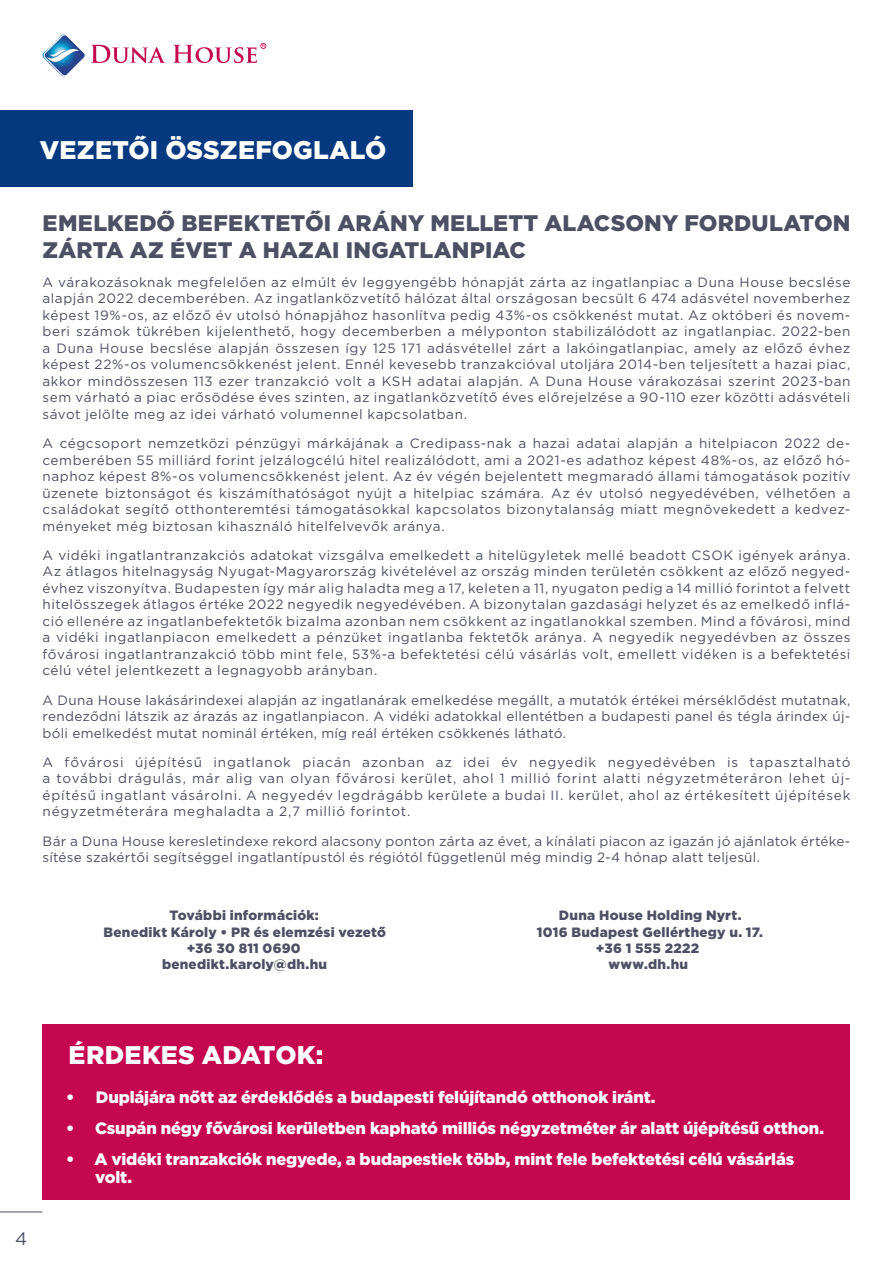
<style>
.page{position:relative;width:893px;height:1263px;background:#fff}
.page>*{position:absolute;margin:0;border:0;box-sizing:border-box;transform-origin:0 0}
.t1{font:900 25.5px "Gotham";letter-spacing:.005em;color:#fff}
.t2{font:900 22.5px/27px "Gotham";letter-spacing:.005em;color:#4d5063}
.t3{font:18px "Gotham";color:#4d5063}
.t4{font:900 16.5px/18px "Gotham";letter-spacing:-.01em;color:#fff}
.t5{font:13.5px/16.5px "Gotham";letter-spacing:.025em;color:#4d5063;text-align:justify}
.t6{font:900 13.5px "Gotham";letter-spacing:.02em;color:#4d5063}
</style>
<div class="page">
<hr style="left:0;top:1211px;width:43px;height:1px;background:#4d5063">
<svg style="left:42px;top:34px;width:123px;height:43px"></svg>
<svg style="left:173px;top:43px;width:93px;height:20px"></svg>
<div style="left:0;top:111px;width:412px;height:76px;background:#073980"></div>
<div style="left:43px;top:1024px;width:807px;height:176px;background:#c50750"></div>
<p class="t1" style="left:40px;top:132px;width:348px">VEZETŐI ÖSSZEFOGLALÓ</p>
<p class="t2" style="left:43px;top:209px;width:809px">EMELKEDŐ BEFEKTETŐI ARÁNY MELLETT ALACSONY FORDULATON<br>ZÁRTA AZ ÉVET A HAZAI INGATLANPIAC</p>
<p class="t5" style="left:43px;top:274px;width:809px">A várakozásoknak megfelelően az elmúlt év leggyengébb hónapját zárta az ingatlanpiac a Duna House becslése alapján 2022 decemberében. Az ingatlanközvetítő hálózat által országosan becsült 6 474 adásvétel novemberhez képest 19%-os, az előző év utolsó hónapjához hasonlítva pedig 43%-os csökkenést mutat. Az októberi és novem&shy;beri számok tükrében kijelenthető, hogy decemberben a mélyponton stabilizálódott az ingatlanpiac. 2022-ben a Duna House becslése alapján összesen így 125 171 adásvétellel zárt a lakóingatlanpiac, amely az előző évhez képest 22%-os volumencsökkenést jelent. Ennél kevesebb tranzakcióval utoljára 2014-ben teljesített a hazai piac, akkor mindösszesen 113 ezer tranzakció volt a KSH adatai alapján. A Duna House várakozásai szerint 2023-ban sem várható a piac erősödése éves szinten, az ingatlanközvetítő éves előrejelzése a 90-110 ezer közötti adásvételi sávot jelölte meg az idei várható volumennel kapcsolatban.</p>
<p class="t5" style="left:43px;top:435px;width:809px">A cégcsoport nemzetközi pénzügyi márkájának a Credipass-nak a hazai adatai alapján a hitelpiacon 2022 de&shy;cemberében 55 milliárd forint jelzálogcélú hitel realizálódott, ami a 2021-es adathoz képest 48%-os, az előző hó&shy;naphoz képest 8%-os volumencsökkenést jelent. Az év végén bejelentett megmaradó állami támogatások pozitív üzenete biztonságot és kiszámíthatóságot nyújt a hitelpiac számára. Az év utolsó negyedévében, vélhetően a családokat segítő otthonteremtési támogatásokkal kapcsolatos bizonytalanság miatt megnövekedett a kedvez&shy;ményeket még biztosan kihasználó hitelfelvevők aránya.</p>
<p class="t5" style="left:43px;top:547px;width:809px">A vidéki ingatlantranzakciós adatokat vizsgálva emelkedett a hitelügyletek mellé beadott CSOK igények aránya.<br>Az átlagos hitelnagyság Nyugat-Magyarország kivételével az ország minden területén csökkent az előző negyed&shy;évhez viszonyítva. Budapesten így már alig haladta meg a 17, keleten a 11, nyugaton pedig a 14 millió forintot a felvett hitelösszegek átlagos értéke 2022 negyedik negyedévében. A bizonytalan gazdasági helyzet és az emelkedő inflá&shy;ció ellenére az ingatlanbefektetők bizalma azonban nem csökkent az ingatlanokkal szemben. Mind a fővárosi, mind a vidéki ingatlanpiacon emelkedett a pénzüket ingatlanba fektetők aránya. A negyedik negyedévben az összes fővárosi ingatlantranzakció több mint fele, 53%-a befektetési célú vásárlás volt, emellett vidéken is a befektetési célú vétel jelentkezett a legnagyobb arányban.</p>
<p class="t5" style="left:43px;top:691px;width:809px">A Duna House lakásárindexei alapján az ingatlanárak emelkedése megállt, a mutatók értékei mérséklődést mutatnak, rendeződni látszik az árazás az ingatlanpiacon. A vidéki adatokkal ellentétben a budapesti panel és tégla árindex új&shy;bóli emelkedést mutat nominál értéken, míg reál értéken csökkenés látható.</p>
<p class="t5" style="left:43px;top:753px;width:809px">A fővárosi újépítésű ingatlanok piacán azonban az idei év negyedik negyedévében is tapasztalható a további drágulás, már alig van olyan fővárosi kerület, ahol 1 millió forint alatti négyzetméteráron lehet új&shy;építésű ingatlant vásárolni. A negyedév legdrágább kerülete a budai II. kerület, ahol az értékesített újépítések négyzetméterára meghaladta a 2,7 millió forintot.</p>
<p class="t5" style="left:43px;top:832px;width:809px">Bár a Duna House keresletindexe rekord alacsony ponton zárta az évet, a kínálati piacon az igazán jó ajánlatok értéke&shy;sítése szakértői segítséggel ingatlantípustól és régiótól függetlenül még mindig 2-4 hónap alatt teljesül.</p>
<p class="t6" style="left:170px;top:906px;width:151px">További információk:</p>
<p class="t6" style="left:104px;top:922px;width:284px">Benedikt Károly • PR és elemzési vezető</p>
<p class="t6" style="left:187px;top:939px;width:115px">+36 30 811 0690</p>
<p class="t6" style="left:162px;top:955px;width:167px">benedikt.karoly@dh.hu</p>
<p class="t6" style="left:559px;top:906px;width:184px">Duna House Holding Nyrt.</p>
<p class="t6" style="left:537px;top:922px;width:228px">1016 Budapest Gellérthegy u. 17.</p>
<p class="t6" style="left:596px;top:939px;width:105px">+36 1 555 2222</p>
<p class="t6" style="left:608px;top:955px;width:81px">www.dh.hu</p>
<h3 class="t3" style="left:15px;top:1227px;width:14px">4</h3>
<p class="t1" style="left:69px;top:1037px;width:256px">ÉRDEKES ADATOK:</p>
<p class="t4" style="left:66px;top:1088px;width:591px">• Duplájára nőtt az érdeklődés a budapesti felújítandó otthonok iránt.</p>
<p class="t4" style="left:66px;top:1119px;width:759px">• Csupán négy fővárosi kerületben kapható milliós négyzetméter ár alatt újépítésű otthon.</p>
<p class="t4" style="left:95px;top:1150px;width:701px;text-indent:-29px">• A vidéki tranzakciók negyede, a budapestiek több, mint fele befektetési célú vásárlás volt.</p>
</div>
